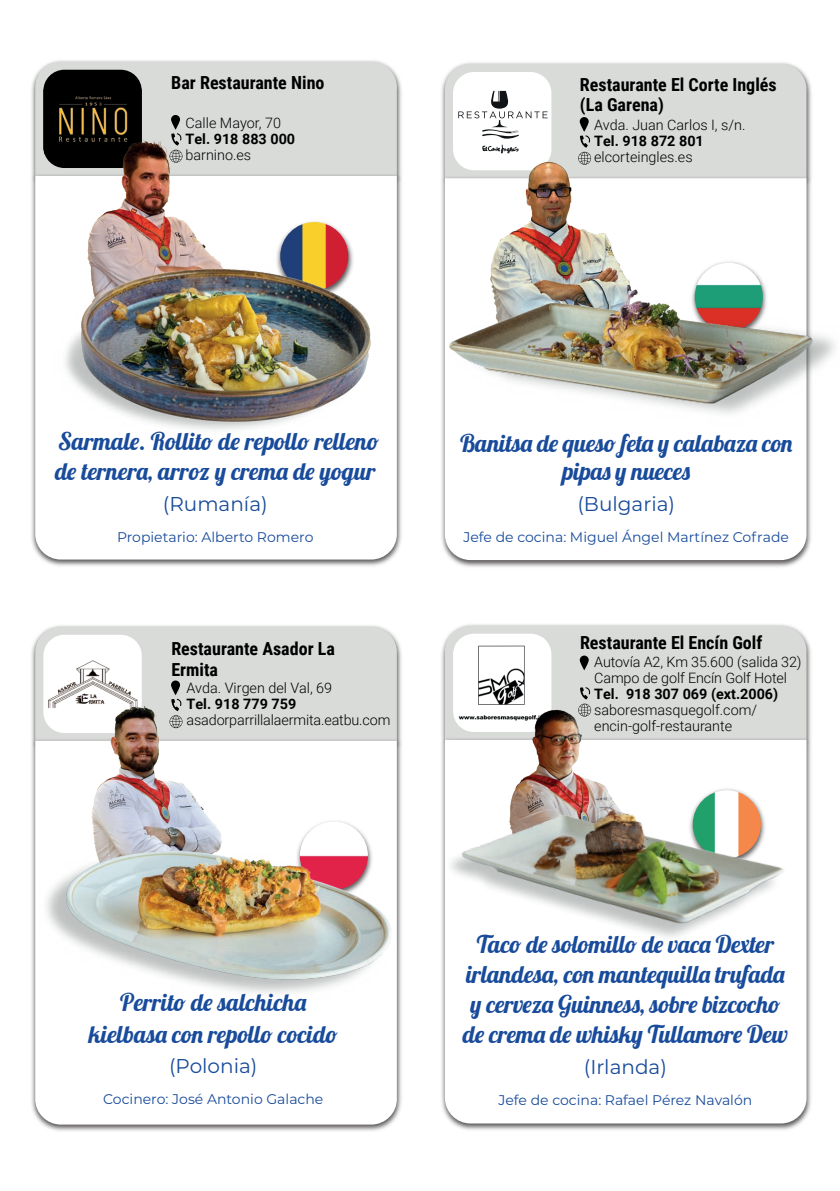
<style>
.page{position:relative;width:840px;height:1191px;background:#fff}
.page>*{position:absolute;margin:0;border:0;box-sizing:border-box;transform-origin:0 0}
.t1{font:24px/30px "Lobster";letter-spacing:-.005em;color:#184b9b;text-align:center}
.t2{font:20px "Montserrat";color:#184b9b}
.t3{font:700 18px/21.2px "Roboto Condensed";color:#000001}
.t4{font:300 14.4px/16px "Roboto";color:#000001}
.t5{font:700 14.4px "Roboto";color:#000001}
.t6{font:14px "Montserrat";color:#184b9b}
</style>
<div class="page">
<img style="left:31px;top:60px;width:371px;height:112px">
<div style="left:35px;top:62px;width:361px;height:110px;background:#d9dbd9"></div>
<img style="left:31px;top:172px;width:371px;height:394px">
<svg style="left:35px;top:176px;width:361px;height:383px"></svg>
<svg style="left:171px;top:115px;width:9px;height:14px"></svg>
<img style="left:31px;top:625px;width:371px;height:112px">
<div style="left:35px;top:626px;width:361px;height:111px;background:#d9dbd9"></div>
<img style="left:31px;top:737px;width:371px;height:394px">
<svg style="left:35px;top:741px;width:361px;height:383px"></svg>
<div style="left:43px;top:635px;width:99px;height:98px;background:#fff;border-radius:21px"></div>
<svg style="left:171px;top:680px;width:9px;height:14px"></svg>
<svg style="left:169px;top:699px;width:13px;height:3px"></svg>
<img style="left:441px;top:624px;width:370px;height:71px">
<div style="left:444px;top:625px;width:362px;height:70px;background:#d9dbd9"></div>
<img style="left:441px;top:977px;width:370px;height:153px">
<svg style="left:444px;top:977px;width:362px;height:146px"></svg>
<svg style="left:579px;top:655px;width:9px;height:15px"></svg>
<svg style="left:578px;top:687px;width:12px;height:8px"></svg>
<div style="left:453px;top:633px;width:98px;height:99px;background:#fff;border-radius:21px"></div>
<img style="left:455px;top:637px;width:92px;height:58px">
<img style="left:441px;top:62px;width:371px;height:102px">
<div style="left:444px;top:64px;width:362px;height:100px;background:#d9dbd9"></div>
<img style="left:441px;top:451px;width:370px;height:116px">
<svg style="left:444px;top:451px;width:362px;height:109px"></svg>
<svg style="left:579px;top:117px;width:9px;height:14px"></svg>
<svg style="left:578px;top:135px;width:12px;height:11px"></svg>
<div style="left:453px;top:72px;width:98px;height:98px;background:#fff;border-radius:21px"></div>
<div style="left:43px;top:70px;width:99px;height:98px;background:#000001;border-radius:21px"></div>
<img style="left:43px;top:89px;width:99px;height:39px">
<img style="left:48px;top:660px;width:90px;height:42px">
<svg style="left:458px;top:91px;width:89px;height:48px"></svg>
<img style="left:39px;top:128px;width:268px;height:178px">
<img style="left:46px;top:204px;width:356px;height:240px">
<img style="left:441px;top:146px;width:250px;height:18px">
<img style="left:441px;top:164px;width:394px;height:287px">
<img style="left:37px;top:702px;width:254px;height:51px">
<img style="left:32px;top:753px;width:370px;height:265px">
<img style="left:441px;top:695px;width:370px;height:282px">
<p class="t3" style="left:171px;top:71px;width:155px">Bar Restaurante Nino</p>
<p class="t4" style="left:185px;top:114px;width:97px">Calle Mayor, 70</p>
<p class="t5" style="left:185px;top:129px;width:111px">Tel. 918 883 000</p>
<p class="t4" style="left:185px;top:146px;width:67px">barnino.es</p>
<p class="t3" style="left:579px;top:74px;width:198px;line-height:19.8px">Restaurante El Corte Inglés (La Garena)</p>
<p class="t4" style="left:594px;top:116px;width:153px">Avda. Juan Carlos I, s/n.</p>
<p class="t5" style="left:594px;top:131px;width:111px">Tel. 918 872 801</p>
<p class="t4" style="left:594px;top:148px;width:100px">elcorteingles.es</p>
<p class="t1" style="left:55px;top:429px;width:324px;text-align:left">Sarmale. Rollito de repollo relleno de ternera, arroz y crema de yogur</p>
<p class="t2" style="left:163px;top:490px;width:106px">(Rumanía)</p>
<p class="t6" style="left:117px;top:527px;width:198px">Propietario: Alberto Romero</p>
<p class="t3" style="left:171px;top:637px;width:165px">Restaurante Asador La<br>Ermita</p>
<p class="t4" style="left:186px;top:679px;width:147px">Avda. Virgen del Val, 69</p>
<p class="t5" style="left:186px;top:694px;width:111px">Tel. 918 779 759</p>
<p class="t4" style="left:186px;top:711px;width:205px">asadorparrillalaermita.eatbu.com</p>
<p class="t1" style="left:460px;top:432px;width:334px;line-height:28px">Banitsa de queso feta y calabaza con pipas y nueces</p>
<p class="t2" style="left:577px;top:490px;width:99px">(Bulgaria)</p>
<p class="t6" style="left:463px;top:527px;width:327px">Jefe de cocina: Miguel Ángel Martínez Cofrade</p>
<p class="t3" style="left:579px;top:631px;width:184px">Restaurante El Encín Golf</p>
<p class="t4" style="left:594px;top:653px;width:209px">Autovía A2, Km 35.600 (salida 32)<br>Campo de golf Encín Golf Hotel</p>
<p class="t5" style="left:594px;top:683px;width:185px">Tel. 918 307 069 (ext.2006)</p>
<p class="t4" style="left:594px;top:701px;width:164px">saboresmasquegolf.com/ encin-golf-restaurante</p>
<p class="t1" style="left:89px;top:988px;width:249px;line-height:32px">Perrito de salchicha kielbasa con repollo cocido</p>
<p class="t2" style="left:169px;top:1052px;width:90px">(Polonia)</p>
<p class="t6" style="left:103px;top:1089px;width:222px">Cocinero: José Antonio Galache</p>
<p class="t1" style="left:462px;top:932px;width:326px">Taco de solomillo de vaca Dexter irlandesa, con mantequilla trufada y cerveza Guinness, sobre bizcocho de crema de whisky Tullamore Dew</p>
<p class="t2" style="left:583px;top:1053px;width:85px">(Irlanda)</p>
<p class="t6" style="left:498px;top:1090px;width:255px">Jefe de cocina: Rafael Pérez Navalón</p>
</div>
